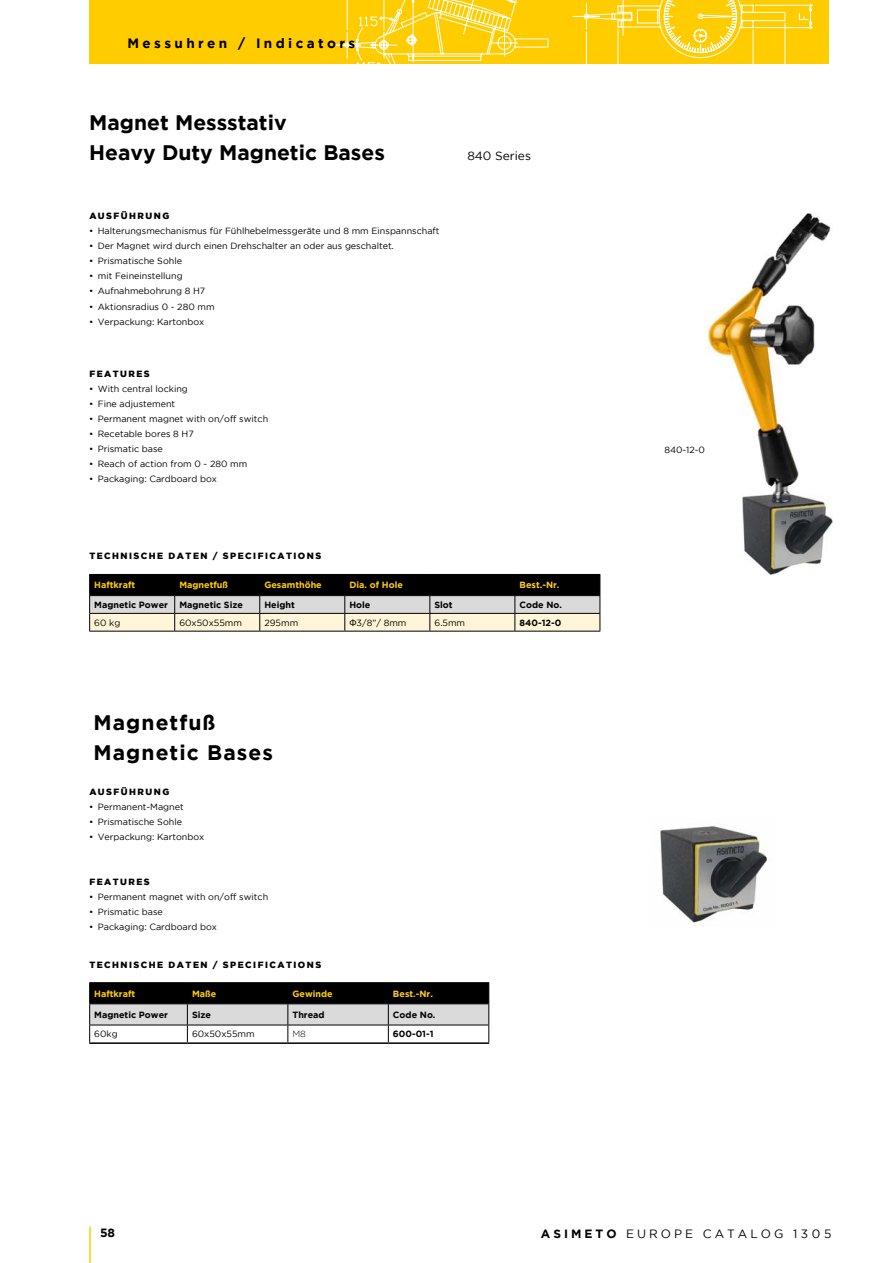
<style>
.page{position:relative;width:893px;height:1263px;background:#fff}
.page>*{position:absolute;margin:0;border:0;box-sizing:border-box;transform-origin:0 0}
.t1{font:700 21px/30px "Gotham";color:#000}
.t2{font:700 21px/30px "Gotham";letter-spacing:.05em;color:#000}
.t3{font:700 13.5px "Gotham";letter-spacing:.25em;color:#000}
.t4{font:12px "Gotham";letter-spacing:.25em;color:#000}
.t5{font:12px "Gotham";color:#000}
.t6{font:700 12px "Gotham";color:#000}
.t7{font:9px "Gotham";color:#000}
.t8{font:900 9px "Gotham";letter-spacing:.165em;color:#000}
.t9{font:700 9px "Gotham";color:#000}
.t10{font:700 9px "Gotham";color:#fc0}
.t11{font:700 9px "Gotham";color:#fecb27}
.t12{font:300 9px "Gotham";color:#000}
.s1{font-family:"Arial"}
.s2{font-weight:700}
</style>
<div class="page">
<hr style="left:89px;top:1226px;width:2px;height:37px;background:#fc0">
<img style="left:707px;top:213px;width:126px;height:362px">
<hr style="left:89px;top:982px;width:98px;height:1px;background:#000">
<hr style="left:187px;top:982px;width:101px;height:1px;background:#000">
<hr style="left:288px;top:982px;width:100px;height:1px;background:#000">
<hr style="left:388px;top:982px;width:101px;height:1px;background:#000">
<svg style="left:89px;top:983px;width:400px;height:59px"></svg>
<hr style="left:89px;top:1042px;width:98px;height:2px;background:#000">
<hr style="left:187px;top:1042px;width:101px;height:2px;background:#000">
<hr style="left:288px;top:1042px;width:100px;height:2px;background:#000">
<hr style="left:388px;top:1042px;width:101px;height:2px;background:#000">
<svg style="left:89px;top:574px;width:512px;height:57px;background:#89867e"></svg>
<hr style="left:89px;top:631px;width:86px;height:1px;background:#000">
<hr style="left:175px;top:631px;width:85px;height:1px;background:#000">
<hr style="left:260px;top:631px;width:85px;height:1px;background:#000">
<hr style="left:345px;top:631px;width:85px;height:1px;background:#000">
<hr style="left:430px;top:631px;width:85px;height:1px;background:#000">
<hr style="left:515px;top:631px;width:85px;height:1px;background:#000">
<div style="left:89px;top:0;width:740px;height:64px;background:#fc0"></div>
<svg style="left:333px;top:0;width:480px;height:64px"></svg>
<img style="left:660px;top:826px;width:107px;height:97px">
<h2 class="t3" style="left:128px;top:35px;width:229px">Messuhren / Indicators</h2>
<h1 class="t1" style="left:89px;top:107px;width:297px">Magnet Messstativ<br>Heavy Duty Magnetic Bases</h1>
<p class="t8" style="left:89px;top:211px;width:17px">AUSF</p>
<p class="t8" style="left:121px;top:211px;width:17px">ÜHRUN</p>
<p class="t8" style="left:162px;top:211px;width:8px">G</p>
<p class="t7" style="left:89px;top:226px;width:352px">• Halterungsmechanismus für Fühlhebelmessgeräte und 8 mm Einspannschaft</p>
<p class="t7" style="left:89px;top:241px;width:306px">• Der Magnet wird durch einen Drehschalter an oder aus geschaltet.</p>
<p class="t7" style="left:89px;top:256px;width:94px">• Prismatische Sohle</p>
<p class="t7" style="left:89px;top:271px;width:95px">• mit Feineinstellung</p>
<p class="t7" style="left:89px;top:286px;width:117px">• Aufnahmebohrung 8 H7</p>
<p class="t7" style="left:89px;top:301px;width:127px">• Aktionsradius 0 - 280 mm</p>
<p class="t7" style="left:89px;top:316px;width:117px">• Verpackung: Kartonbox</p>
<p class="t8" style="left:89px;top:368px;width:16px">FEATURES</p>
<p class="t7" style="left:89px;top:383px;width:100px">• With central locking</p>
<p class="t7" style="left:89px;top:398px;width:87px">• Fine adjustement</p>
<p class="t7" style="left:89px;top:413px;width:180px">• Permanent magnet with on/off switch</p>
<p class="t7" style="left:89px;top:429px;width:106px">• Recetable bores 8 H7</p>
<p class="t7" style="left:89px;top:444px;width:75px">• Prismatic base</p>
<p class="t7" style="left:89px;top:459px;width:160px">• Reach of action from 0 - 280 mm</p>
<p class="t7" style="left:89px;top:474px;width:129px">• Packaging: Cardboard box</p>
<p class="t8" style="left:89px;top:551px;width:233px">TECHNISCHE DATEN / SPECIFICATIONS</p>
<h3 class="t5" style="left:467px;top:149px;width:65px">840 Series</h3>
<p class="t10" style="left:94px;top:580px;width:42px">Haftkraft</p>
<p class="t10" style="left:179px;top:580px;width:50px">Magnetfuß</p>
<p class="t10" style="left:264px;top:580px;width:59px">Gesamthöhe</p>
<p class="t10" style="left:349px;top:580px;width:55px">Dia. of Hole</p>
<p class="t11" style="left:519px;top:580px;width:41px">Best.-Nr.</p>
<p class="t9" style="left:94px;top:599px;width:75px">Magnetic Power</p>
<p class="t9" style="left:179px;top:599px;width:65px">Magnetic Size</p>
<p class="t9" style="left:264px;top:599px;width:32px">Height</p>
<p class="t9" style="left:349px;top:599px;width:23px">Hole</p>
<p class="t9" style="left:434px;top:599px;width:20px">Slot</p>
<p class="t9" style="left:520px;top:599px;width:44px">Code No.</p>
<p class="t7" style="left:94px;top:617px;width:28px">60 kg</p>
<p class="t7" style="left:179px;top:617px;width:64px">60x50x55mm</p>
<p class="t7" style="left:264px;top:617px;width:35px">295mm</p>
<p class="t7" style="left:349px;top:617px;width:59px"><span class="s1">Φ</span>3/8”/ 8mm</p>
<p class="t7" style="left:434px;top:617px;width:32px">6.5mm</p>
<p class="t9" style="left:520px;top:617px;width:43px">840-12-0</p>
<h1 class="t2" style="left:94px;top:707px;width:181px">Magnetfuß<br>Magnetic Bases</h1>
<p class="t8" style="left:89px;top:787px;width:17px">AUSF</p>
<p class="t8" style="left:121px;top:787px;width:17px">ÜHRUN</p>
<p class="t8" style="left:162px;top:787px;width:8px">G</p>
<p class="t7" style="left:89px;top:802px;width:96px">• Permanent-Magnet</p>
<p class="t7" style="left:89px;top:817px;width:94px">• Prismatische Sohle</p>
<p class="t7" style="left:89px;top:832px;width:117px">• Verpackung: Kartonbox</p>
<p class="t8" style="left:89px;top:876px;width:16px">FEATURES</p>
<p class="t7" style="left:89px;top:891px;width:180px">• Permanent magnet with on/off switch</p>
<p class="t7" style="left:89px;top:906px;width:75px">• Prismatic base</p>
<p class="t7" style="left:89px;top:921px;width:129px">• Packaging: Cardboard box</p>
<p class="t8" style="left:89px;top:959px;width:233px">TECHNISCHE DATEN / SPECIFICATIONS</p>
<p class="t10" style="left:94px;top:988px;width:42px">Haftkraft</p>
<p class="t10" style="left:192px;top:988px;width:26px">Maße</p>
<p class="t10" style="left:292px;top:988px;width:42px">Gewinde</p>
<p class="t11" style="left:393px;top:988px;width:41px">Best.-Nr.</p>
<p class="t9" style="left:94px;top:1009px;width:75px">Magnetic Power</p>
<p class="t9" style="left:192px;top:1009px;width:21px">Size</p>
<p class="t9" style="left:292px;top:1009px;width:34px">Thread</p>
<p class="t9" style="left:393px;top:1009px;width:44px">Code No.</p>
<p class="t7" style="left:94px;top:1029px;width:25px">60kg</p>
<p class="t7" style="left:192px;top:1029px;width:64px">60x50x55mm</p>
<p class="t12" style="left:292px;top:1029px;width:15px">M8</p>
<p class="t9" style="left:393px;top:1029px;width:42px">600-01-1</p>
<p class="t7" style="left:664px;top:445px;width:42px">840-12-0</p>
<h3 class="t6" style="left:100px;top:1225px;width:17px">58</h3>
<h3 class="t4" style="left:541px;top:1227px;width:292px"><span class="s2">ASIMETO</span> EUROPE CATALOG 1305</h3>
</div>
